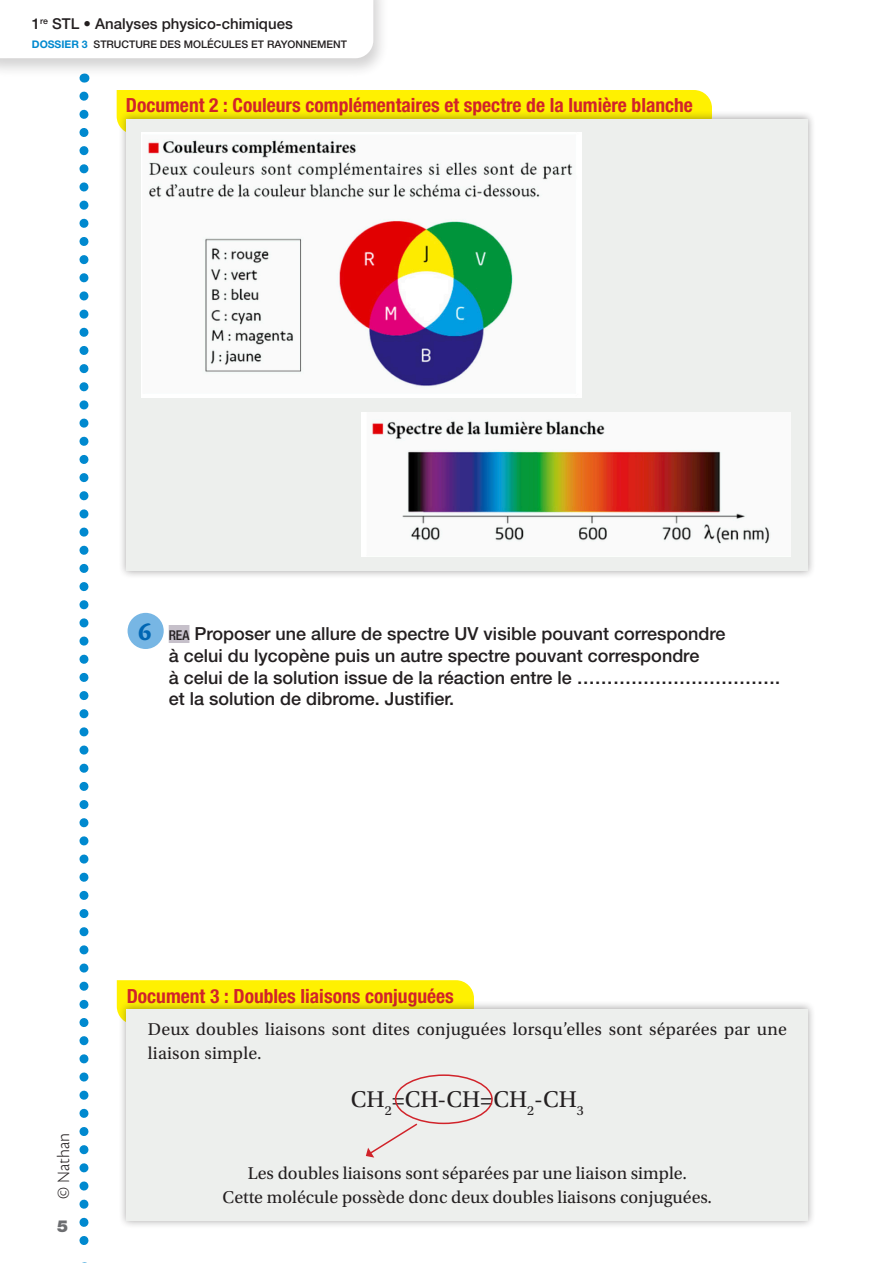
<style>
.page{position:relative;width:893px;height:1263px;background:#fff}
.page>*{position:absolute;margin:0;border:0;box-sizing:border-box;transform-origin:0 0}
.Tx_Questions{font:700 27px "Cronos Pro";color:#0166b3}
.DOC_Texte{font:24px "Utopia Std";color:#231f20}
.DOC__rouge_cartouche{font:700 condensed 19.5px "Helvetica Neue LT Std";color:#d1232a}
.Tx_Consigne_Question{font:500 18px/21.8px "Helvetica Neue LT Std";color:#231f20}
.DOC_Texte-2{font:18px/24px "Utopia Std";letter-spacing:.005em;color:#231f20}
.t1{font:300 18px "Cronos Pro";letter-spacing:-.005em;color:#231f20}
.t2{font:900 16.5px "Helvetica Neue LT Std";color:#6c6d70}
.t3{font:500 15px "Helvetica Neue LT Std";color:#231f20}
.t4{font:500 10.5px "Helvetica Neue LT Std";color:#231f20}
.s1{font-weight:700;color:#0089cf}
.s2{font-stretch:condensed;font-size:13.5px}
</style>
<div class="page">
<svg style="left:79px;top:96px;width:9px;height:1167px"></svg>
<div style="left:0;top:0;width:389px;height:78px;background:#231f20;opacity:.2"></div>
<svg style="left:0;top:0;width:373px;height:58px"></svg>
<div style="left:169px;top:625px;width:20px;height:18px;background:#c6c0ca"></div>
<div style="left:128px;top:613px;width:36px;height:36px;background:#77b6e4;border-radius:50%"></div>
<div style="left:117px;top:90px;width:595px;height:33px;background:#fff101"></div>
<div style="left:118px;top:110px;width:698px;height:469px;background:#231f20;opacity:.4"></div>
<div style="left:126px;top:119px;width:682px;height:451px;background:#edefed"></div>
<img style="left:142px;top:133px;width:439px;height:265px">
<img style="left:362px;top:412px;width:428px;height:144px">
<div style="left:117px;top:980px;width:357px;height:33px;background:#fff101"></div>
<div style="left:118px;top:1001px;width:698px;height:227px;background:#231f20;opacity:.4"></div>
<div style="left:127px;top:1009px;width:681px;height:211px;background:#edefed"></div>
<div style="left:395px;top:1074px;width:98px;height:50px;border:2px solid #d1232a;border-radius:50%"></div>
<svg style="left:366px;top:1123px;width:52px;height:34px"></svg>
<p class="t3" style="left:32px;top:15px;width:262px">1<sup>re</sup> STL • Analyses physico-chimiques</p>
<p class="t4" style="left:32px;top:38px;width:317px"><span class="s1">DOSSIER 3</span> STRUCTURE DES MOLÉCULES ET RAYONNEMENT</p>
<p class="DOC__rouge_cartouche" style="left:126px;top:94px;width:569px">Document 2 : Couleurs complémentaires et spectre de la lumière blanche</p>
<p class="Tx_Questions" style="left:138px;top:616px;width:15px">6</p>
<p class="Tx_Consigne_Question" style="left:169px;top:622px;width:613px"><span class="s2">REA</span> Proposer une allure de spectre UV visible pouvant correspondre<br>à celui du lycopène puis un autre spectre pouvant correspondre<br>à celui de la solution issue de la réaction entre le ……………………………. et la solution de dibrome. Justifier.</p>
<p class="t1" style="left:53px;top:1198px;width:67px;rotate:-90deg">© Nathan</p>
<p class="t2" style="left:57px;top:1216px;width:13px">5</p>
<p class="DOC__rouge_cartouche" style="left:127px;top:984px;width:329px">Document 3 : Doubles liaisons conjuguées</p>
<p class="DOC_Texte-2" style="left:148px;top:1017px;width:640px">Deux doubles liaisons sont dites conjuguées lorsqu’elles sont séparées par une liaison simple.</p>
<p class="DOC_Texte" style="left:351px;top:1086px;width:235px">CH<sub>2</sub>=CH-CH=CH<sub>2</sub>-CH<sub>3</sub></p>
<p class="DOC_Texte-2" style="left:248px;top:1161px;width:441px">Les doubles liaisons sont séparées par une liaison simple.</p>
<p class="DOC_Texte-2" style="left:223px;top:1185px;width:491px">Cette molécule possède donc deux doubles liaisons conjuguées.</p>
</div>
